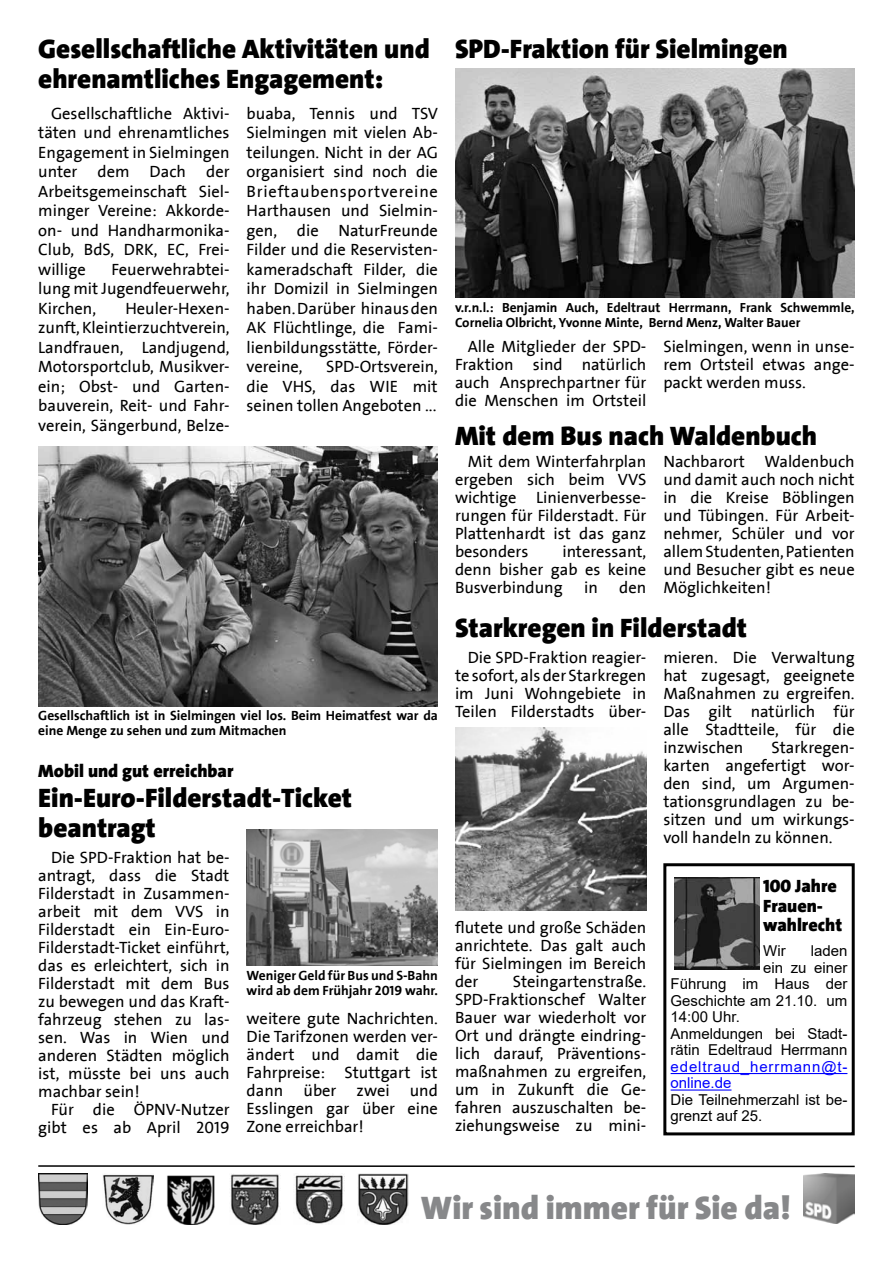
<style>
.page{position:relative;width:893px;height:1263px;background:#fff}
.page>*{position:absolute;margin:0;border:0;box-sizing:border-box;transform-origin:0 0}
.t1{font:900 33px "SPD The Sans";color:#87888a}
.t2{font:900 27px/30px "SPD The Sans";color:#000}
.t3{font:900 18px/19.5px "SPD The Sans";color:#000}
.t4{font:16.5px/18px "SPD2002 The Sans";color:#000;text-align:justify}
.t5{font:15px/16.5px "Arial";color:#000}
.t6{font:15px/16.5px "Arial";letter-spacing:.06em;color:#00f}
.t7{font:700 13.5px/15px "SPD2002 The Sans";color:#000}
.t8{font:700 13.35px/15px "SPD2002 The Sans";color:#000}
</style>
<div class="page">
<img style="left:38px;top:1174px;width:50px;height:51px">
<img style="left:103px;top:1174px;width:50px;height:51px">
<img style="left:167px;top:1175px;width:48px;height:50px">
<img style="left:230px;top:1174px;width:51px;height:51px">
<img style="left:293px;top:1175px;width:50px;height:49px">
<img style="left:358px;top:1174px;width:50px;height:51px">
<img style="left:804px;top:1174px;width:51px;height:50px">
<hr style="left:38px;top:1165px;width:817px;height:2px;background:#000">
<img style="left:247px;top:829px;width:191px;height:136px">
<img style="left:455px;top:68px;width:400px;height:230px">
<hr style="left:671px;top:1073px;width:176px;height:1px;background:#00f">
<hr style="left:671px;top:1089px;width:60px;height:1px;background:#00f">
<div style="left:663px;top:863px;width:192px;height:272px;border:3px solid #000"></div>
<img style="left:674px;top:877px;width:85px;height:92px">
<img style="left:38px;top:446px;width:400px;height:261px">
<img style="left:455px;top:727px;width:191px;height:183px">
<h2 class="t2" style="left:38px;top:34px;width:393px">Gesellschaftliche Aktivitäten und ehrenamtliches Engagement:</h2>
<p class="t4" style="left:38px;top:104px;width:193px;line-height:19.5px;text-indent:13px">Gesellschaftliche Aktivi&shy;täten und ehrenamtliches Engagement in Sielmingen unter dem Dach der Arbeitsgemeinschaft Siel&shy;minger Vereine: Akkorde&shy;on- und Handharmonika-Club, BdS, DRK, EC, Frei&shy;willige</p>
<p class="t4" style="left:38px;top:260px;width:193px;line-height:19.5px;text-indent:73px">Feuerwehrabtei&shy;lung mit Jugendfeuerwehr, Kirchen,</p>
<p class="t4" style="left:38px;top:299px;width:193px;line-height:19.5px;text-indent:87px">Heuler-Hexen&shy;zunft, Kleintierzuchtverein, Landfrauen, Landjugend, Motorsportclub, Musikver&shy;ein; Obst- und Garten&shy;bauverein, Reit- und Fahr&shy;verein, Sängerbund, Belze-</p>
<p class="t4" style="left:247px;top:104px;width:193px;line-height:19.5px">buaba, Tennis und TSV Sielmingen mit vielen Ab&shy;teilungen. Nicht in der AG organisiert sind noch die Brieftaubensportvereine Harthausen und Sielmin&shy;gen, die NaturFreunde Filder und die Reservisten&shy;kameradschaft Filder, die ihr Domizil in Sielmingen haben. Darüber hinaus den AK Flüchtlinge, die Fami&shy;lienbildungsstätte, Förder&shy;vereine,</p>
<p class="t4" style="left:247px;top:357px;width:193px;line-height:19.5px;text-indent:79px">SPD-Ortsverein, die VHS, das WIE mit seinen tollen Angeboten ...</p>
<p class="t7" style="left:38px;top:708px;width:401px">Gesellschaftlich ist in Sielmingen viel los. Beim Heimatfest war da eine Menge zu sehen und zum Mitmachen</p>
<p class="t3" style="left:38px;top:761px;width:197px">Mobil und gut erreichbar</p>
<h2 class="t2" style="left:38px;top:783px;width:315px">Ein-Euro-Filderstadt-Ticket beantragt</h2>
<p class="t4" style="left:38px;top:849px;width:193px;text-indent:13px">Die SPD-Fraktion hat be&shy;antragt, dass die Stadt Filderstadt in Zusammen&shy;arbeit mit dem VVS in Filderstadt ein Ein-Euro-Filderstadt-Ticket einführt, das es erleichtert, sich in Filderstadt mit dem Bus zu bewegen und das Kraft&shy;fahrzeug stehen zu las&shy;sen. Was in Wien und anderen Städten möglich ist, müsste bei uns auch machbar sein!</p>
<p class="t4" style="left:38px;top:1101px;width:193px;text-align:right">Für die ÖPNV-Nutzer gibt es ab April 2019</p>
<p class="t7" style="left:247px;top:968px;width:193px">Weniger Geld für Bus und S-Bahn wird ab dem Frühjahr 2019 wahr.</p>
<p class="t4" style="left:247px;top:1010px;width:193px">weitere gute Nachrichten.<br>Die Tarifzonen werden ver&shy;ändert und damit die Fahrpreise: Stuttgart ist dann über zwei und Esslingen gar über eine Zone erreichbar!</p>
<h2 class="t2" style="left:455px;top:34px;width:334px">SPD-Fraktion für Sielmingen</h2>
<p class="t8" style="left:455px;top:300px;width:401px">v.r.n.l.: Benjamin Auch, Edeltraut Herrmann, Frank Schwemmle,<br>Cornelia Olbricht, Yvonne Minte, Bernd Menz, Walter Bauer</p>
<p class="t4" style="left:455px;top:338px;width:193px;text-indent:13px">Alle Mitglieder der SPD-Fraktion sind natürlich auch Ansprechpartner für die Menschen im Ortsteil</p>
<p class="t4" style="left:663px;top:338px;width:193px">Sielmingen, wenn in unse&shy;rem Ortsteil etwas ange&shy;packt werden muss.</p>
<h2 class="t2" style="left:455px;top:421px;width:364px">Mit dem Bus nach Waldenbuch</h2>
<p class="t4" style="left:455px;top:453px;width:193px;text-indent:13px">Mit dem Winterfahrplan ergeben sich beim VVS wichtige Linienverbesse&shy;rungen für Filderstadt. Für Plattenhardt ist das ganz besonders</p>
<p class="t4" style="left:663px;top:453px;width:193px">Nachbarort Waldenbuch und damit auch noch nicht in die Kreise Böblingen und Tübingen. Für Arbeit&shy;nehmer, Schüler und vor allem Studenten, Patienten und Besucher gibt es neue Möglichkeiten!</p>
<p class="t4" style="left:455px;top:543px;width:193px;text-indent:107px">interessant, denn bisher gab es keine Busverbindung</p>
<p class="t4" style="left:584px;top:579px;width:15px">in</p>
<p class="t4" style="left:619px;top:579px;width:29px">den</p>
<h2 class="t2" style="left:455px;top:613px;width:294px">Starkregen in Filderstadt</h2>
<p class="t4" style="left:455px;top:649px;width:193px;text-indent:13px">Die SPD-Fraktion reagier&shy;te sofort, als der Starkregen im Juni Wohngebiete in Teilen Filderstadts über-</p>
<p class="t4" style="left:455px;top:919px;width:193px">flutete und große Schäden anrichtete. Das galt auch für Sielmingen im Bereich der</p>
<p class="t4" style="left:455px;top:973px;width:193px;text-indent:58px">Steingartenstraße.<br>SPD-Fraktionschef Walter Bauer war wiederholt vor Ort und drängte eindring&shy;lich darauf, Präventions&shy;maßnahmen zu ergreifen, um in Zukunft die Ge&shy;fahren auszuschalten be&shy;ziehungsweise zu mini-</p>
<p class="t4" style="left:663px;top:649px;width:193px">mieren. Die Verwaltung hat zugesagt, geeignete Maßnahmen zu ergreifen.<br>Das gilt natürlich für alle Stadtteile, für die inzwischen</p>
<p class="t4" style="left:663px;top:739px;width:193px;text-indent:108px">Starkregen&shy;karten angefertigt wor&shy;den sind, um Argumen&shy;tationsgrundlagen zu be&shy;sitzen und um wirkungs&shy;voll handeln zu können.</p>
<p class="t3" style="left:763px;top:877px;width:80px">100 Jahre<br>Frauen&shy;wahlrecht</p>
<p class="t5" style="left:763px;top:943px;width:24px">Wir</p>
<p class="t5" style="left:811px;top:943px;width:38px">laden</p>
<p class="t5" style="left:763px;top:959px;width:86px">ein zu einer</p>
<p class="t5" style="left:671px;top:976px;width:178px">Führung im Haus der</p>
<p class="t5" style="left:671px;top:992px;width:178px">Geschichte am 21.10. um</p>
<p class="t5" style="left:671px;top:1009px;width:71px">14:00 Uhr.</p>
<p class="t5" style="left:671px;top:1025px;width:178px">Anmeldungen bei Stadt-</p>
<p class="t5" style="left:671px;top:1042px;width:178px">rätin Edeltraud Herrmann</p>
<p class="t6" style="left:671px;top:1058px;width:178px">edeltraud_herrmann@t&shy;online.de</p>
<p class="t5" style="left:671px;top:1091px;width:178px">Die Teilnehmerzahl ist be&shy;grenzt auf 25.</p>
<h1 class="t1" style="left:421px;top:1187px;width:371px">Wir sind immer für Sie da!</h1>
</div>
